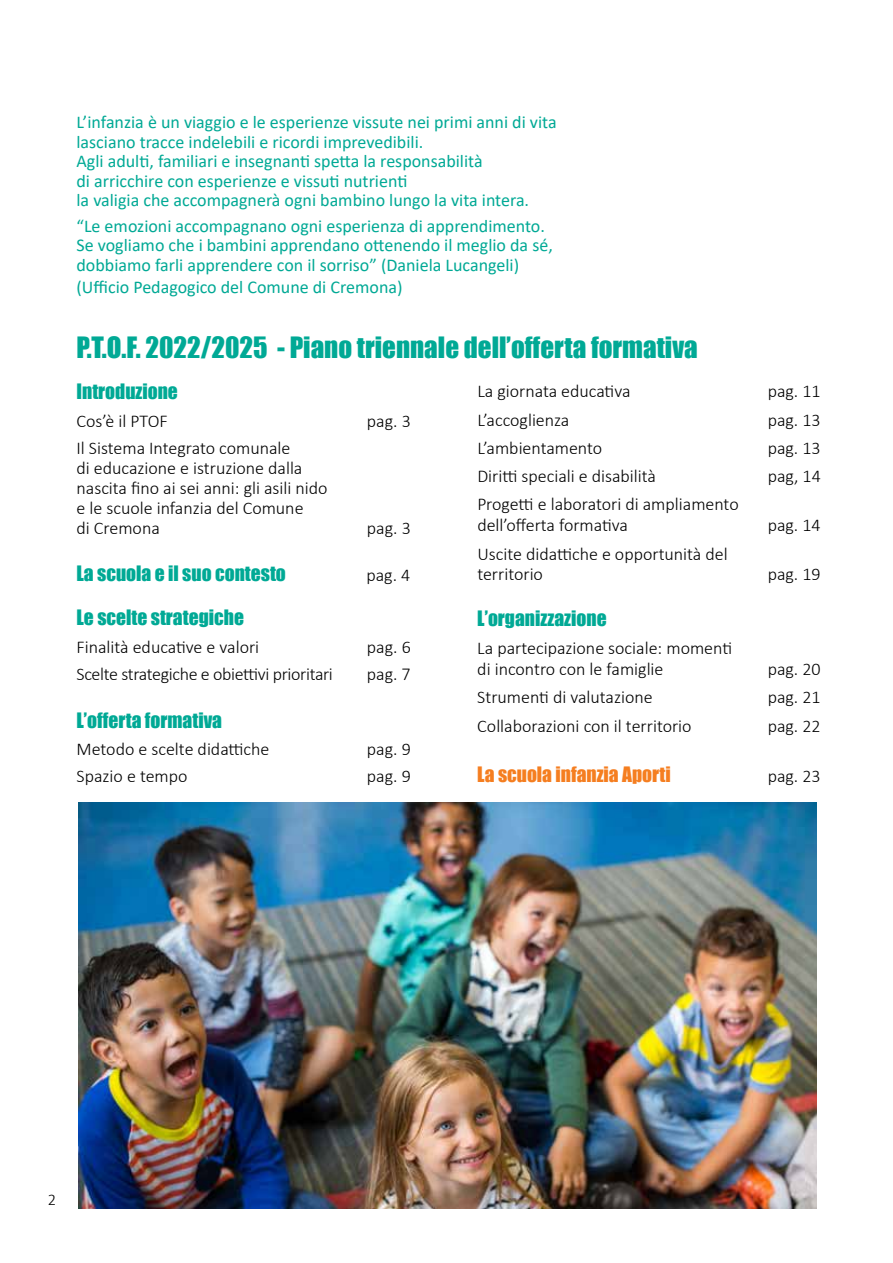
<style>
.page{position:relative;width:893px;height:1263px;background:#fff}
.page>*{position:absolute;margin:0;border:0;box-sizing:border-box;transform-origin:0 0}
.t1{font:27px "Impact";color:#00a995}
.t2{font:19.5px "Impact";color:#00a995}
.t3{font:19.5px "Impact";color:#f57e20}
.t4{font:300 18px/20px "Calibri";color:#000}
.t5{font:18px/19.5px "Calibri";color:#00a995}
.t6{font:300 18px "Calibri";letter-spacing:-.02em;color:#000}
.t7{font:300 16.5px "Calibri";color:#000}
</style>
<div class="page">
<img style="left:79px;top:803px;width:737px;height:405px">
<p class="t5" style="left:77px;top:112px;width:482px">L’infanzia è un viaggio e le esperienze vissute nei primi anni di vita lasciano tracce indelebili e ricordi imprevedibili.<br>Agli adulti, familiari e insegnanti spetta la responsabilità<br>di arricchire con esperienze e vissuti nutrienti<br>la valigia che accompagnerà ogni bambino lungo la vita intera.</p>
<p class="t5" style="left:77px;top:216px;width:478px">“Le emozioni accompagnano ogni esperienza di apprendimento.<br>Se vogliamo che i bambini apprendano ottenendo il meglio da sé, dobbiamo farli apprendere con il sorriso” (Daniela Lucangeli)</p>
<p class="t5" style="left:77px;top:277px;width:327px">(Ufficio Pedagogico del Comune di Cremona)</p>
<h1 class="t1" style="left:77px;top:326px;width:623px">P.T.O.F. 2022/2025 - Piano triennale dell’offerta formativa</h1>
<p class="t2" style="left:77px;top:376px;width:103px">Introduzione</p>
<p class="t4" style="left:77px;top:410px;width:93px">Cos’è il PTOF</p>
<p class="t4" style="left:367px;top:410px;width:45px">pag. 3</p>
<p class="t4" style="left:77px;top:438px;width:253px">Il Sistema Integrato comunale<br>di educazione e istruzione dalla nascita fino ai sei anni: gli asili nido e le scuole infanzia del Comune<br>di Cremona</p>
<p class="t4" style="left:477px;top:381px;width:155px">La giornata educativa</p>
<p class="t4" style="left:768px;top:381px;width:55px">pag. 11</p>
<p class="t4" style="left:477px;top:409px;width:94px">L’accoglienza</p>
<p class="t4" style="left:768px;top:409px;width:55px">pag. 13</p>
<p class="t4" style="left:477px;top:438px;width:126px">L’ambientamento</p>
<p class="t4" style="left:768px;top:438px;width:55px">pag. 13</p>
<p class="t4" style="left:477px;top:466px;width:180px">Diritti speciali e disabilità</p>
<p class="t4" style="left:768px;top:466px;width:55px">pag, 14</p>
<p class="t4" style="left:477px;top:494px;width:263px;line-height:20.9px">Progetti e laboratori di ampliamento dell’offerta formativa</p>
<p class="t4" style="left:768px;top:515px;width:55px">pag. 14</p>
<p class="t4" style="left:367px;top:518px;width:45px">pag. 3</p>
<p class="t2" style="left:77px;top:559px;width:211px">La scuola e il suo contesto</p>
<p class="t4" style="left:366px;top:565px;width:45px">pag. 4</p>
<p class="t2" style="left:77px;top:602px;width:169px">Le scelte strategiche</p>
<p class="t4" style="left:77px;top:636px;width:184px">Finalità educative e valori</p>
<p class="t4" style="left:367px;top:636px;width:45px">pag. 6</p>
<p class="t6" style="left:77px;top:663px;width:258px">Scelte strategiche e obiettivi prioritari</p>
<p class="t4" style="left:367px;top:664px;width:45px">pag. 7</p>
<p class="t2" style="left:77px;top:705px;width:147px">L’offerta formativa</p>
<p class="t4" style="left:77px;top:739px;width:194px">Metodo e scelte didattiche</p>
<p class="t4" style="left:367px;top:739px;width:45px">pag. 9</p>
<p class="t4" style="left:77px;top:766px;width:113px">Spazio e tempo</p>
<p class="t4" style="left:367px;top:766px;width:45px">pag. 9</p>
<p class="t4" style="left:477px;top:543px;width:252px;line-height:20.9px">Uscite didattiche e opportunità del territorio</p>
<p class="t2" style="left:477px;top:603px;width:131px">L’organizzazione</p>
<p class="t4" style="left:477px;top:638px;width:256px;line-height:20.9px">La partecipazione sociale: momenti di incontro con le famiglie</p>
<p class="t4" style="left:768px;top:564px;width:55px">pag. 19</p>
<p class="t4" style="left:768px;top:659px;width:55px">pag. 20</p>
<p class="t4" style="left:477px;top:687px;width:177px">Strumenti di valutazione</p>
<p class="t4" style="left:768px;top:687px;width:55px">pag. 21</p>
<p class="t4" style="left:477px;top:715px;width:216px">Collaborazioni con il territorio</p>
<p class="t4" style="left:768px;top:715px;width:55px">pag. 22</p>
<p class="t3" style="left:477px;top:760px;width:195px">La scuola infanzia Aporti</p>
<p class="t4" style="left:768px;top:766px;width:55px">pag. 23</p>
<p class="t7" style="left:48px;top:1189px;width:10px">2</p>
</div>
